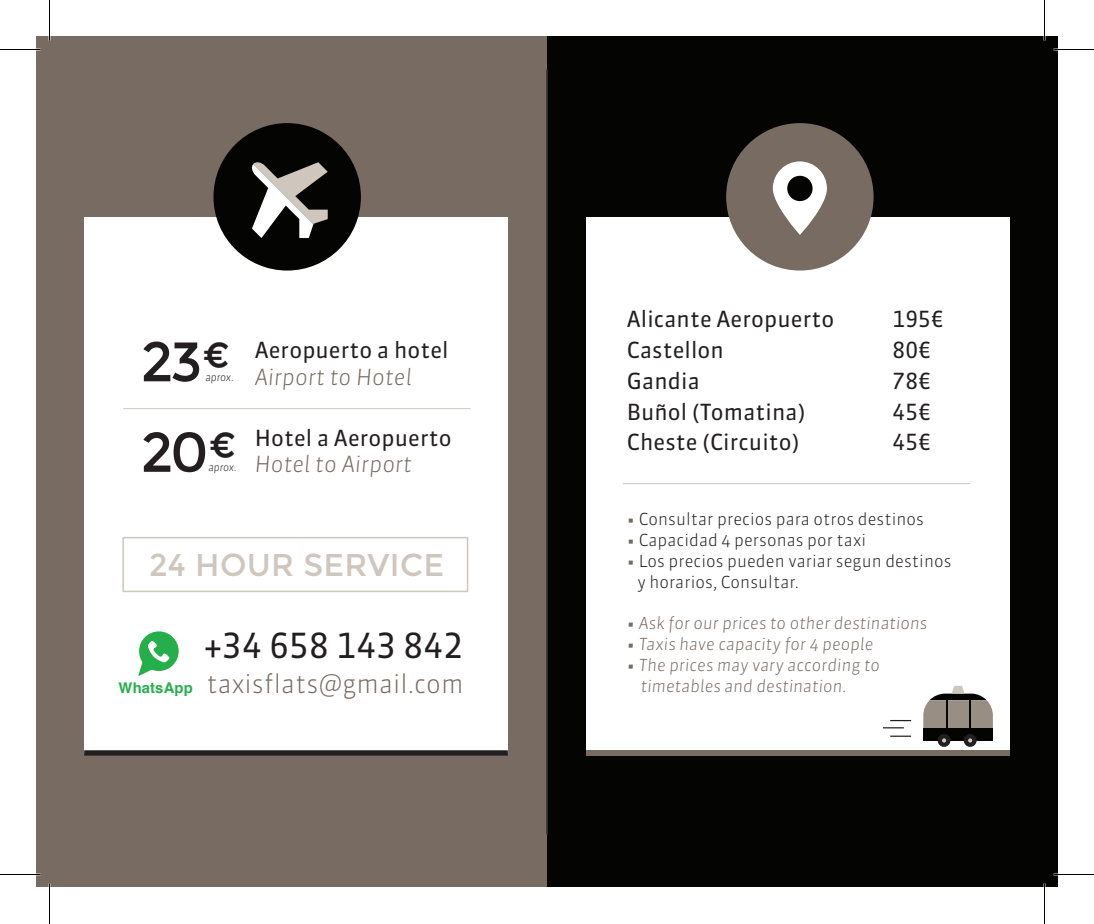
<style>
.page{position:relative;width:1094px;height:924px;background:#fff}
.page>*{position:absolute;margin:0;border:0;box-sizing:border-box;transform-origin:0 0}
.t1{font:55.5px "Montserrat";color:#231f20}
.t2{font:36px "Montserrat";color:#231f20}
.t3{font:34.5px "Sanuk TF";letter-spacing:.005em;color:#231f20}
.t4{font:31.5px "Montserrat";letter-spacing:.01em;color:#cfc7bd}
.t5{font:300 25.5px "Sanuk LF";color:#786b61}
.t6{font:22.2px "Sanuk TF";letter-spacing:.005em;color:#231f20}
.t7{font:italic 300 22.2px "Sanuk";letter-spacing:.005em;color:#786b61}
.t8{font:300 16.5px/21px "Sanuk";letter-spacing:.005em;color:#231f20}
.t9{font:italic 300 16.5px/21px "Sanuk";letter-spacing:.005em;color:#786b61}
.t10{font:italic 300 10.5px "Sanuk";letter-spacing:-.025em;color:#231f20}
.s1{font-family:"Helvetica";font-weight:700;font-size:14.85px;color:#25af4a}
.s2{color:#786b61}
</style>
<div class="page">
<div style="left:547px;top:37px;width:510px;height:850px;background:#040503"></div>
<div style="left:37px;top:37px;width:510px;height:850px;background:#786b61"></div>
<div style="left:84px;top:218px;width:424px;height:535px;background:#fff"></div>
<div style="left:586px;top:218px;width:423px;height:535px;background:#fff"></div>
<hr style="left:546px;top:69px;width:2px;height:765px;background:#231f20">
<div style="left:84px;top:750px;width:424px;height:6px;background:#231f20"></div>
<div style="left:586px;top:750px;width:423px;height:6px;background:#786b61"></div>
<div style="left:213px;top:123px;width:148px;height:148px;background:#040503;border-radius:50%"></div>
<svg style="left:252px;top:162px;width:76px;height:76px"></svg>
<div style="left:938px;top:734px;width:12px;height:13px;border:4px solid #231f20;border-radius:50%"></div>
<div style="left:964px;top:734px;width:13px;height:13px;border:4px solid #231f20;border-radius:50%"></div>
<svg style="left:890px;top:720px;width:21px;height:1px"></svg>
<svg style="left:890px;top:736px;width:21px;height:1px"></svg>
<svg style="left:883px;top:727px;width:21px;height:1px"></svg>
<svg style="left:923px;top:686px;width:70px;height:58px"></svg>
<div style="left:726px;top:123px;width:148px;height:148px;background:#786b61;border-radius:50%"></div>
<svg style="left:138px;top:631px;width:41px;height:46px"></svg>
<hr style="left:123px;top:408px;width:348px;height:1px;background:#cfc7bd">
<div style="left:122px;top:537px;width:346px;height:55px;border:2px solid #cfc7bd"></div>
<hr style="left:623px;top:483px;width:347px;height:1px;background:#cfc7bd">
<svg style="left:773px;top:161px;width:54px;height:74px;fill:#fff"></svg>
<div style="left:787px;top:176px;width:26px;height:25px;background:#040503;border-radius:50%"></div>
<hr style="left:0;top:873px;width:40px;height:2px;background:#fff">
<hr style="left:1053px;top:873px;width:41px;height:2px;background:#fff">
<hr style="left:0;top:49px;width:40px;height:1px;background:#000">
<hr style="left:1053px;top:49px;width:41px;height:1px;background:#000">
<hr style="left:0;top:874px;width:40px;height:1px;background:#000">
<hr style="left:1053px;top:874px;width:41px;height:1px;background:#000">
<hr style="left:49px;top:0;width:1px;height:40px;background:#000">
<hr style="left:49px;top:883px;width:1px;height:41px;background:#000">
<hr style="left:1044px;top:0;width:1px;height:40px;background:#000">
<hr style="left:1044px;top:883px;width:1px;height:41px;background:#000">
<h1 class="t1" style="left:141px;top:330px;width:91px">23<sup>€</sup></h1>
<p class="t10" style="left:206px;top:370px;width:30px">aprox.</p>
<h1 class="t1" style="left:141px;top:420px;width:69px">20</h1>
<h2 class="t2" style="left:209px;top:425px;width:29px">€</h2>
<p class="t10" style="left:209px;top:461px;width:30px">aprox.</p>
<h3 class="t6" style="left:255px;top:336px;width:196px">Aeropuerto a hotel</h3>
<h3 class="t7" style="left:255px;top:363px;width:159px">Airport to Hotel</h3>
<h3 class="t6" style="left:255px;top:424px;width:198px">Hotel a Aeropuerto</h3>
<h3 class="t7" style="left:255px;top:450px;width:159px">Hotel to Airport</h3>
<h3 class="t4" style="left:149px;top:547px;width:297px">24 HOUR SERVICE</h3>
<h3 class="t3" style="left:204px;top:624px;width:261px">+34 658 143 842</h3>
<h3 class="t5" style="left:119px;top:668px;width:347px"><span class="s1">WhatsApp</span> taxisflats@gmail.com</h3>
<h3 class="t6" style="left:627px;top:305px;width:209px">Alicante Aeropuerto</h3>
<h3 class="t6" style="left:893px;top:305px;width:53px">195€</h3>
<h3 class="t6" style="left:627px;top:336px;width:99px">Castellon</h3>
<h3 class="t6" style="left:893px;top:336px;width:40px">80€</h3>
<h3 class="t6" style="left:627px;top:367px;width:74px">Gandia</h3>
<h3 class="t6" style="left:893px;top:367px;width:40px">78€</h3>
<h3 class="t6" style="left:627px;top:398px;width:180px">Buñol (Tomatina)</h3>
<h3 class="t6" style="left:893px;top:398px;width:40px">45€</h3>
<h3 class="t6" style="left:627px;top:428px;width:174px">Cheste (Circuito)</h3>
<h3 class="t6" style="left:893px;top:428px;width:40px">45€</h3>
<p class="t8" style="left:627px;top:508px;width:299px"><span class="s2">•</span> Consultar precios para otros destinos</p>
<p class="t8" style="left:627px;top:529px;width:241px"><span class="s2">•</span> Capacidad 4 personas por taxi</p>
<p class="t8" style="left:637px;top:550px;width:316px;text-indent:-11px"><span class="s2">•</span> Los precios pueden variar segun destinos y horarios, Consultar.</p>
<p class="t9" style="left:627px;top:613px;width:302px">• Ask for our prices to other destinations</p>
<p class="t9" style="left:627px;top:634px;width:248px">• Taxis have capacity for 4 people</p>
<p class="t9" style="left:641px;top:655px;width:241px;text-indent:-14px">• The prices may vary according to timetables and destination.</p>
</div>
